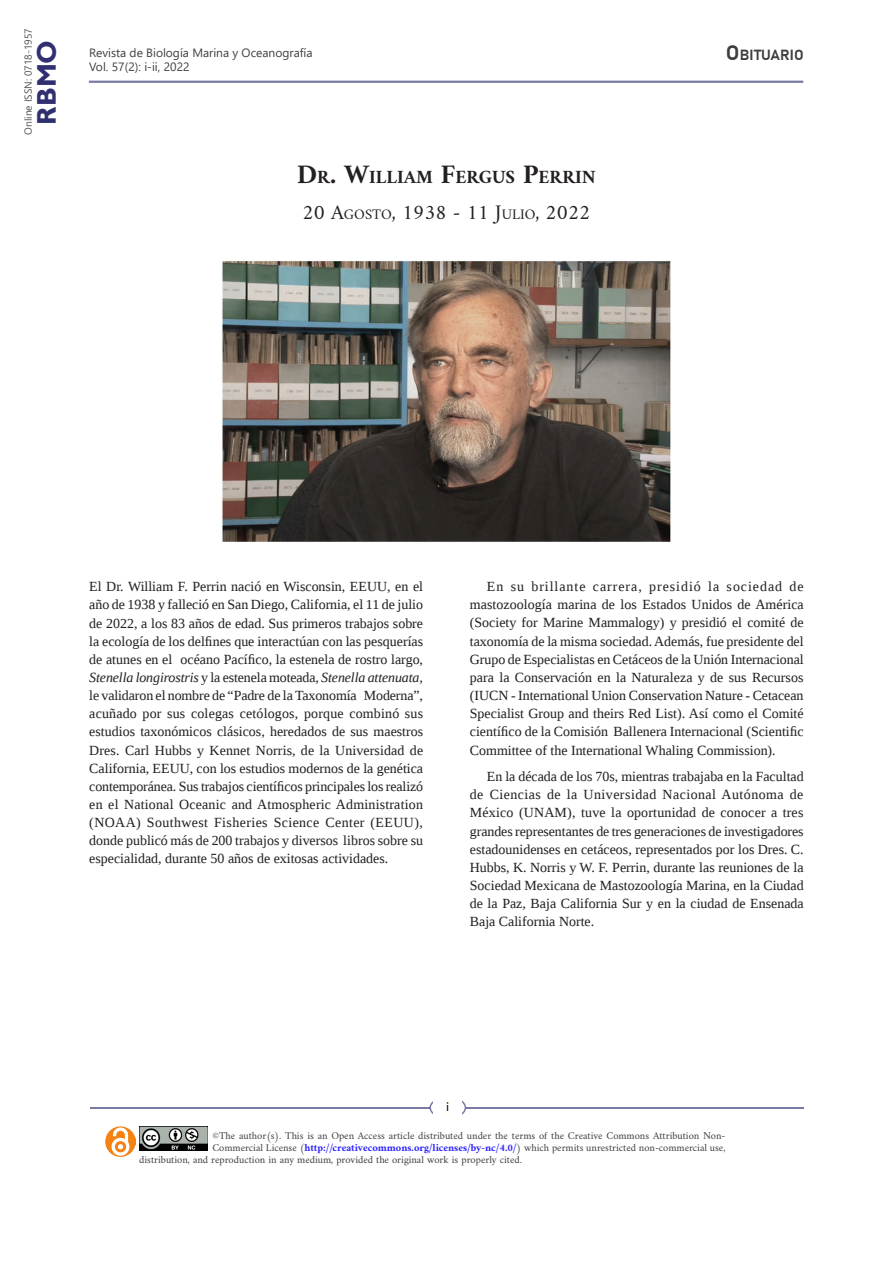
<style>
.page{position:relative;width:893px;height:1263px;background:#fff}
.page>*{position:absolute;margin:0;border:0;box-sizing:border-box;transform-origin:0 0}
.t1{font:700 27px "Gill Sans";color:#303071}
.t2{font:21px "Amiri";color:#231f20}
.t3{font:700 18.9px "Amiri";color:#231f20}
.t4{font:700 14.7px "Grandview";color:#3e3e3f}
.t5{font:13.95px/18.1px "Liberation Serif";color:#231f20;text-align:justify}
.t6{font:12px/13.5px "Segoe UI";color:#3e3e3f}
.t7{font:12px "Lato";color:#000}
.t8{font:10.5px "Amiri";color:#3e3e3f}
.t9{font:10.2px "Segoe UI";color:#3e3e3f}
.s1{font-size:27px}
.s2{font-size:14.7px}
.s3{font-size:21px}
.s4{font-style:italic}
.s5{font-weight:700;color:#2920ff}
</style>
<div class="page">
<hr style="left:89px;top:81px;width:714px;height:2px;background:#303071">
<img style="left:222px;top:261px;width:449px;height:281px">
<div style="left:429px;top:1096px;width:37px;height:23px;border:2px solid #303071;border-radius:50%"></div>
<img style="left:139px;top:1127px;width:69px;height:23px">
<img style="left:106px;top:1127px;width:29px;height:29px">
<div style="left:433px;top:1087px;width:29px;height:40px;background:#fff"></div>
<hr style="left:466px;top:1107px;width:337px;height:1px;background:#303071">
<hr style="left:90px;top:1107px;width:339px;height:1px;background:#303071">
<p class="t9" style="left:19px;top:135px;width:108px;rotate:-90deg">Online ISSN: 0718-1957</p>
<h1 class="t1" style="left:31px;top:125px;width:86px;rotate:-90deg">RBMO</h1>
<p class="t6" style="left:89px;top:45px;width:225px">Revista de Biología Marina y Oceanografía<br>Vol. 57(2): i-ii, 2022</p>
<h3 class="t3" style="left:297px;top:166px;width:300px"><span class="s1">D</span>R<span class="s1">. W</span>ILLIAM <span class="s1">F</span>ERGUS <span class="s1">P</span>ERRIN</h3>
<h2 class="t2" style="left:303px;top:200px;width:289px">20 A<span class="s2">GOSTO</span>, 1938 - 11 J<span class="s2">ULIO</span>, 2022</h2>
<p class="t4" style="left:726px;top:45px;width:77px"><span class="s3">O</span>BITUARIO</p>
<p class="t5" style="left:89px;top:577px;width:335px">El Dr. William F. Perrin nació en Wisconsin, EEUU, en el año de 1938 y falleció en San Diego, California, el 11 de julio de 2022, a los 83 años de edad. Sus primeros trabajos sobre la ecología de los delfines que interactúan con las pesquerías de atunes en el océano Pacífico, la estenela de rostro largo, <span class="s4">Stenella longirostris</span> y la estenela moteada, <span class="s4">Stenella attenuata, </span>le validaron el nombre de “Padre de la Taxonomía Moderna”, acuñado por sus colegas cetólogos, porque combinó sus estudios taxonómicos clásicos, heredados de sus maestros Dres. Carl Hubbs y Kennet Norris, de la Universidad de California, EEUU, con los estudios modernos de la genética contemporánea. Sus trabajos científicos principales los realizó en el National Oceanic and Atmospheric Administration (NOAA) Southwest Fisheries Science Center (EEUU), donde publicó más de 200 trabajos y diversos libros sobre su especialidad, durante 50 años de exitosas actividades.</p>
<p class="t5" style="left:470px;top:577px;width:335px;text-indent:17px">En su brillante carrera, presidió la sociedad de mastozoología marina de los Estados Unidos de América (Society for Marine Mammalogy) y presidió el comité de taxonomía de la misma sociedad. Además, fue presidente del Grupo de Especialistas en Cetáceos de la Unión Internacional para la Conservación en la Naturaleza y de sus Recursos (IUCN - International Union Conservation Nature - Cetacean Specialist Group and theirs Red List). Así como el Comité científico de la Comisión Ballenera Internacional (Scientific Committee of the International Whaling Commission).</p>
<p class="t5" style="left:470px;top:767px;width:335px;text-indent:17px">En la década de los 70s, mientras trabajaba en la Facultad de Ciencias de la Universidad Nacional Autónoma de México (UNAM), tuve la oportunidad de conocer a tres grandes representantes de tres generaciones de investigadores estadounidenses en cetáceos, representados por los Dres. C.<br>Hubbs, K. Norris y W. F. Perrin, durante las reuniones de la Sociedad Mexicana de Mastozoología Marina, en la Ciudad de la Paz, Baja California Sur y en la ciudad de Ensenada Baja California Norte.</p>
<p class="t7" style="left:446px;top:1100px;width:5px">i</p>
<p class="t8" style="left:212px;top:1129px;width:515px">©The author(s). This is an Open Access article distributed under the terms of the Creative Commons Attribution Non-</p>
<p class="t8" style="left:212px;top:1141px;width:514px">Commercial License (<span class="s5">http://creativecommons.org/licenses/by-nc/4.0/</span>) which permits unrestricted non-commercial use,</p>
<p class="t8" style="left:139px;top:1153px;width:384px">distribution, and reproduction in any medium, provided the original work is properly cited.</p>
</div>
